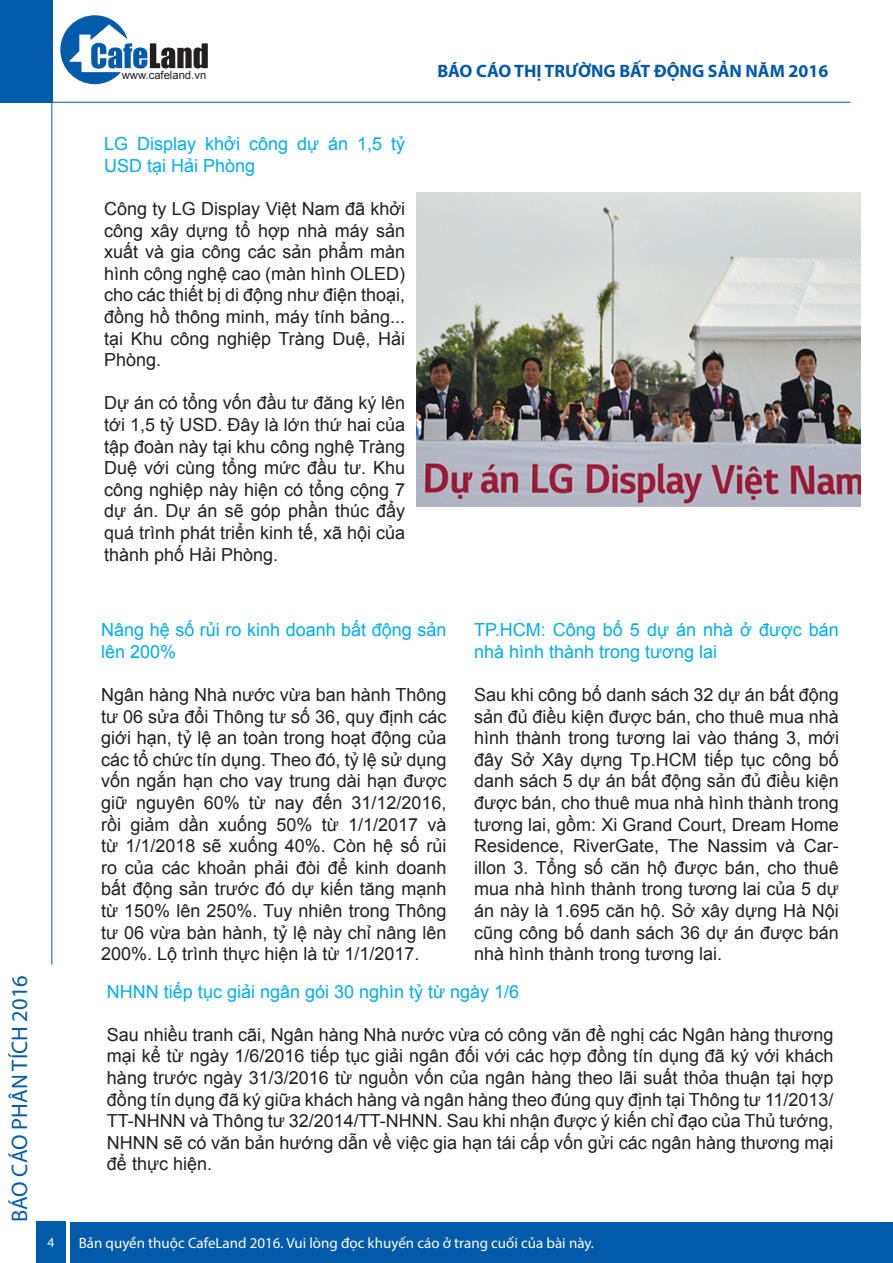
<style>
.page{position:relative;width:893px;height:1263px;background:#fff}
.page>*{position:absolute;margin:0;border:0;box-sizing:border-box;transform-origin:0 0}
.t1{font:22.5px "Myriad Pro";color:#015aaa}
.t2{font:18px/21.6px "Arial";color:#231f20;text-align:justify}
.t3{font:18px/21.6px "Arial";color:#00aeef}
.t4{font:700 18px "Myriad Pro";color:#015aaa}
.t5{font:15px "Myriad Pro";color:#fff}
.t6{font:13.5px "Myriad Pro";color:#fff}
.t7{font:11.25px "Arial";color:#231f20}
</style>
<div class="page">
<div style="left:70px;top:1222px;width:823px;height:41px;background:#015aaa"></div>
<div style="left:36px;top:1222px;width:30px;height:41px;background:#015aaa"></div>
<hr style="left:52px;top:0;width:1px;height:964px;background:#015aaa">
<hr style="left:0;top:102px;width:850px;height:1px;background:#015aaa">
<div style="left:0;top:0;width:52px;height:102px;background:#015aaa"></div>
<svg style="left:60px;top:15px;width:148px;height:69px"></svg>
<img style="left:417px;top:192px;width:444px;height:314px">
<p class="t1" style="left:6px;top:1222px;width:249px;rotate:-90deg">BÁO CÁO PHÂN TÍCH 2016</p>
<p class="t6" style="left:47px;top:1234px;width:8px">4</p>
<p class="t7" style="left:122px;top:67px;width:86px">www.cafeland.vn</p>
<p class="t3" style="left:104px;top:133px;width:303px">LG Display khởi công dự án 1,5 tỷ<br>USD tại Hải Phòng</p>
<p class="t2" style="left:104px;top:198px;width:303px">Công ty LG Display Việt Nam đã khởi công xây dựng tổ hợp nhà máy sản xuất và gia công các sản phẩm màn hình công nghệ cao (màn hình OLED) cho các thiết bị di động như điện thoại, đồng hồ thông minh, máy tính bảng... tại Khu công nghiệp Tràng Duệ, Hải Phòng.</p>
<p class="t2" style="left:104px;top:392px;width:303px">Dự án có tổng vốn đầu tư đăng ký lên tới 1,5 tỷ USD. Đây là lớn thứ hai của tập đoàn này tại khu công nghệ Tràng Duệ với cùng tổng mức đầu tư. Khu công nghiệp này hiện có tổng cộng 7 dự án. Dự án sẽ góp phần thúc đẩy quá trình phát triển kinh tế, xã hội của thành phố Hải Phòng.</p>
<p class="t4" style="left:437px;top:59px;width:393px">BÁO CÁO THỊ TRƯỜNG BẤT ĐỘNG SẢN NĂM 2016</p>
<p class="t3" style="left:101px;top:619px;width:347px">Nâng hệ số rủi ro kinh doanh bất động sản lên 200%</p>
<p class="t2" style="left:101px;top:684px;width:347px">Ngân hàng Nhà nước vừa ban hành Thông tư 06 sửa đổi Thông tư số 36, quy định các giới hạn, tỷ lệ an toàn trong hoạt động của các tổ chức tín dụng. Theo đó, tỷ lệ sử dụng vốn ngắn hạn cho vay trung dài hạn được giữ nguyên 60% từ nay đến 31/12/2016, rồi giảm dần xuống 50% từ 1/1/2017 và từ 1/1/2018 sẽ xuống 40%. Còn hệ số rủi ro của các khoản phải đòi để kinh doanh bất động sản trước đó dự kiến tăng mạnh từ 150% lên 250%. Tuy nhiên trong Thông tư 06 vừa bàn hành, tỷ lệ này chỉ nâng lên 200%. Lộ trình thực hiện là từ 1/1/2017.</p>
<p class="t3" style="left:474px;top:619px;width:366px">TP.HCM: Công bố 5 dự án nhà ở được bán nhà hình thành trong tương lai</p>
<p class="t2" style="left:474px;top:684px;width:366px">Sau khi công bố danh sách 32 dự án bất động sản đủ điều kiện được bán, cho thuê mua nhà hình thành trong tương lai vào tháng 3, mới đây Sở Xây dựng Tp.HCM tiếp tục công bố danh sách 5 dự án bất động sản đủ điều kiện được bán, cho thuê mua nhà hình thành trong tương lai, gồm: Xi Grand Court, Dream Home Residence, RiverGate, The Nassim và Car&shy;illon 3. Tổng số căn hộ được bán, cho thuê mua nhà hình thành trong tương lai của 5 dự án này là 1.695 căn hộ. Sở xây dựng Hà Nội cũng công bố danh sách 36 dự án được bán nhà hình thành trong tương lai.</p>
<p class="t3" style="left:107px;top:981px;width:414px">NHNN tiếp tục giải ngân gói 30 nghìn tỷ từ ngày 1/6</p>
<p class="t2" style="left:107px;top:1024px;width:728px">Sau nhiều tranh cãi, Ngân hàng Nhà nước vừa có công văn đề nghị các Ngân hàng thương mại kể từ ngày 1/6/2016 tiếp tục giải ngân đối với các hợp đồng tín dụng đã ký với khách hàng trước ngày 31/3/2016 từ nguồn vốn của ngân hàng theo lãi suất thỏa thuận tại hợp đồng tín dụng đã ký giữa khách hàng và ngân hàng theo đúng quy định tại Thông tư 11/2013/ TT-NHNN và Thông tư 32/2014/TT-NHNN. Sau khi nhận được ý kiến chỉ đạo của Thủ tướng, NHNN sẽ có văn bản hướng dẫn về việc gia hạn tái cấp vốn gửi các ngân hàng thương mại để thực hiện.</p>
<p class="t5" style="left:79px;top:1234px;width:517px">Bản quyền thuộc CafeLand 2016. Vui lòng đọc khuyến cáo ở trang cuối của bài này.</p>
</div>
